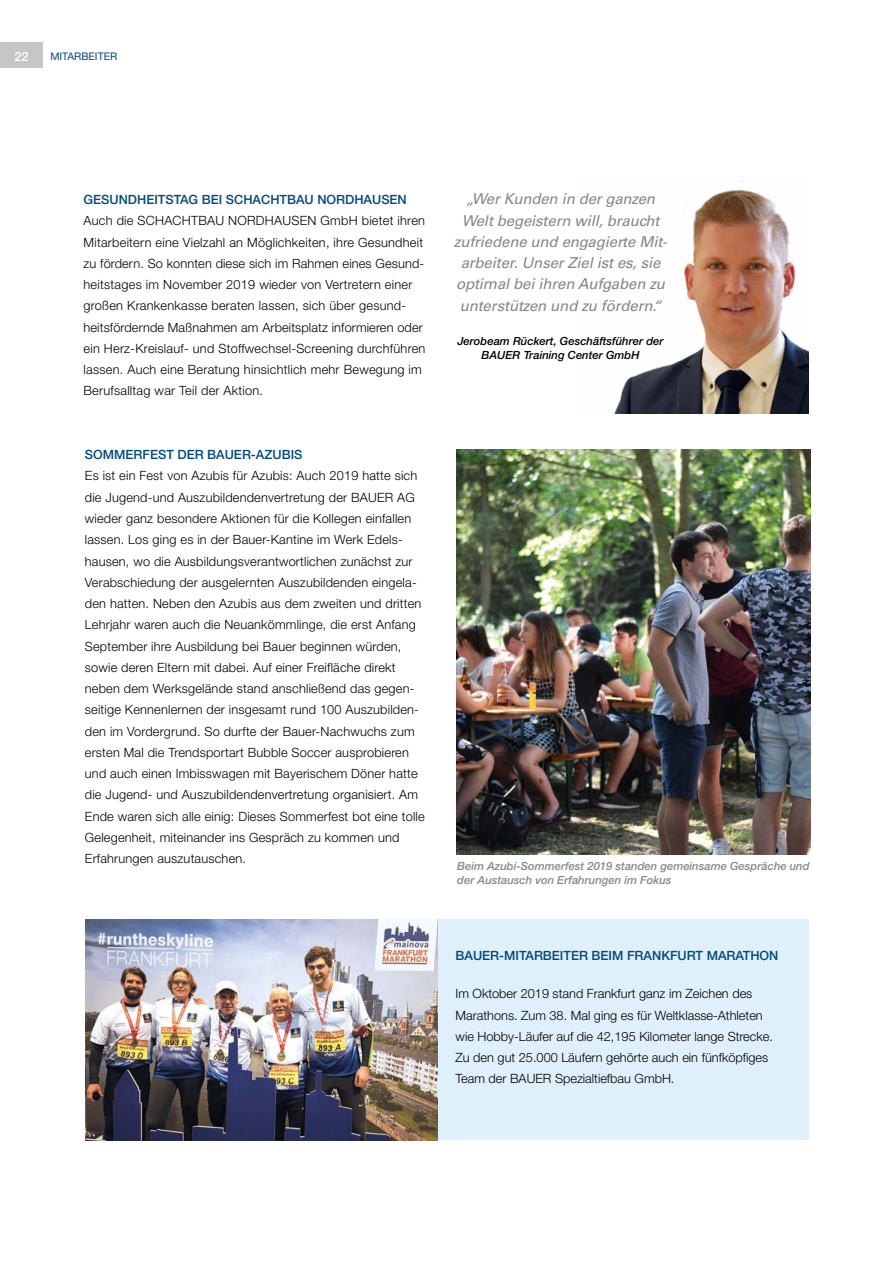
<style>
.page{position:relative;width:893px;height:1263px;background:#fff}
.page>*{position:absolute;margin:0;border:0;box-sizing:border-box;transform-origin:0 0}
.t1{font:italic 15px/21.3px "Univers LT";letter-spacing:-.01em;color:#878787;text-align:center}
.t2{font:300 12.75px/21.3px "Helvetica Neue LT";letter-spacing:.015em;color:#000}
.t3{font:500 12.75px "Helvetica Neue LT";color:#00497f}
.t4{font:500 12.75px "Helvetica Neue LT";color:#fff}
.t5{font:italic 500 11.25px/13.5px "Helvetica Neue LT";color:#878787}
.t6{font:italic 500 11.25px/13.5px "Helvetica Neue LT";color:#000;text-align:center}
.t7{font:10.5px "Helvetica Neue LT";color:#00497f}
</style>
<div class="page">
<div style="left:0;top:43px;width:43px;height:25px;background:#c6c6c6"></div>
<img style="left:457px;top:449px;width:353px;height:405px">
<div style="left:437px;top:919px;width:372px;height:221px;background:#dff0fb"></div>
<img style="left:85px;top:919px;width:353px;height:221px">
<img style="left:613px;top:181px;width:196px;height:233px">
<p class="t4" style="left:14px;top:48px;width:16px">22</p>
<p class="t7" style="left:50px;top:50px;width:68px">MITARBEITER</p>
<p class="t3" style="left:84px;top:192px;width:325px">GESUNDHEITSTAG BEI SCHACHTBAU NORDHAUSEN</p>
<p class="t2" style="left:84px;top:210px;width:343px">Auch die SCHACHTBAU NORDHAUSEN GmbH bietet ihren Mitarbeitern eine Vielzahl an Möglichkeiten, ihre Gesundheit zu fördern. So konnten diese sich im Rahmen eines Gesund&shy;heitstages im November 2019 wieder von Vertretern einer großen Krankenkasse beraten lassen, sich über gesund&shy;heitsfördernde Maßnahmen am Arbeitsplatz informieren oder ein Herz-Kreislauf- und Stoffwechsel-Screening durchführen lassen. Auch eine Beratung hinsichtlich mehr Bewegung im Berufsalltag war Teil der Aktion.</p>
<p class="t3" style="left:85px;top:447px;width:219px">SOMMERFEST DER BAUER-AZUBIS</p>
<p class="t2" style="left:85px;top:465px;width:341px">Es ist ein Fest von Azubis für Azubis: Auch 2019 hatte sich die Jugend-und Auszubildendenvertretung der BAUER AG wieder ganz besondere Aktionen für die Kollegen einfallen lassen. Los ging es in der Bauer-Kantine im Werk Edels&shy;hausen, wo die Ausbildungsverantwortlichen zunächst zur Verabschiedung der ausgelernten Auszubildenden eingela&shy;den hatten. Neben den Azubis aus dem zweiten und dritten Lehrjahr waren auch die Neuankömmlinge, die erst Anfang September ihre Ausbildung bei Bauer beginnen würden, sowie deren Eltern mit dabei. Auf einer Freifläche direkt neben dem Werksgelände stand anschließend das gegen&shy;seitige Kennenlernen der insgesamt rund 100 Auszubilden&shy;den im Vordergrund. So durfte der Bauer-Nachwuchs zum ersten Mal die Trendsportart Bubble Soccer ausprobieren und auch einen Imbisswagen mit Bayerischem Döner hatte die Jugend- und Auszubildendenvertretung organisiert. Am Ende waren sich alle einig: Dieses Sommerfest bot eine tolle Gelegenheit, miteinander ins Gespräch zu kommen und Erfahrungen auszutauschen.</p>
<p class="t1" style="left:454px;top:189px;width:215px">„Wer Kunden in der ganzen<br>Welt begeistern will, braucht zufriedene und engagierte Mit&shy;arbeiter. Unser Ziel ist es, sie optimal bei ihren Aufgaben zu unterstützen und zu fördern.“</p>
<p class="t6" style="left:457px;top:335px;width:208px">Jerobeam Rückert, Geschäftsführer der<br>BAUER Training Center GmbH</p>
<p class="t5" style="left:457px;top:859px;width:354px">Beim Azubi-Sommerfest 2019 standen gemeinsame Gespräche und der Austausch von Erfahrungen im Fokus</p>
<p class="t3" style="left:456px;top:948px;width:324px">BAUER-MITARBEITER BEIM FRANKFURT MARATHON</p>
<p class="t2" style="left:456px;top:983px;width:319px">Im Oktober 2019 stand Frankfurt ganz im Zeichen des Marathons. Zum 38. Mal ging es für Weltklasse-Athleten wie Hobby-Läufer auf die 42,195 Kilometer lange Strecke.<br>Zu den gut 25.000 Läufern gehörte auch ein fünfköpfiges Team der BAUER Spezialtiefbau GmbH.</p>
</div>
